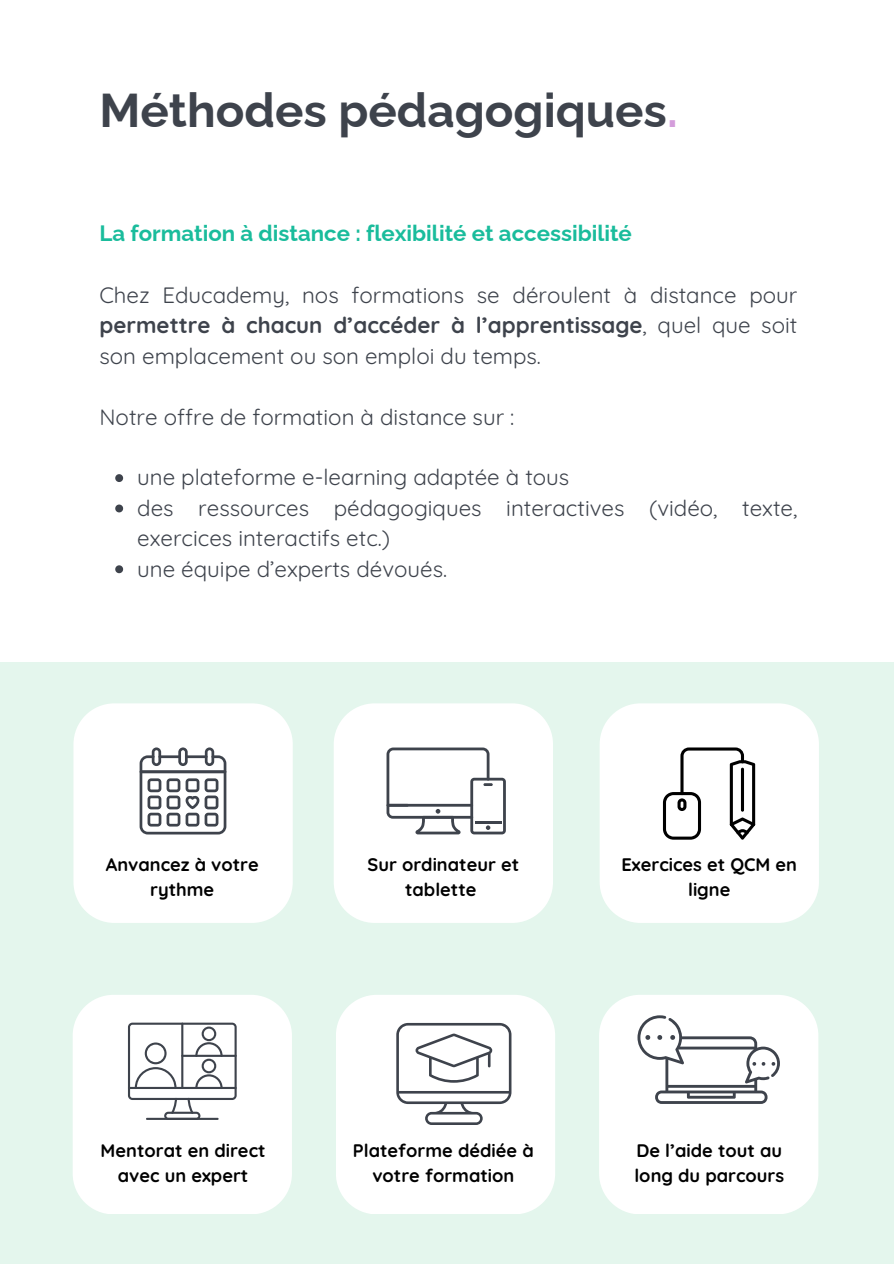
<style>
.page{position:relative;width:894px;height:1264px;background:#fff}
.page>*{position:absolute;margin:0;border:0;box-sizing:border-box;transform-origin:0 0}
.t1{font:700 47.4px "Raleway";color:#3e434c}
.t2{font:22.2px/30.3px "Quicksand";color:#3e434c;text-align:justify}
.t3{font:700 22.2px "Raleway";color:#1abc9c}
.t4{font:700 18.15px/24.9px "Quicksand";color:#000;text-align:center}
.s1{color:#d49ddb}
.s2{font-weight:700}
</style>
<div class="page">
<div style="left:0;top:661px;width:893px;height:602px;background:#e4f6ed"></div>
<div style="left:73px;top:703px;width:220px;height:219px;background:#fff;border-radius:41px"></div>
<div style="left:333px;top:703px;width:220px;height:219px;background:#fff;border-radius:41px"></div>
<div style="left:599px;top:703px;width:219px;height:219px;background:#fff;border-radius:41px"></div>
<div style="left:73px;top:994px;width:219px;height:219px;background:#fff;border-radius:41px"></div>
<div style="left:336px;top:994px;width:219px;height:219px;background:#fff;border-radius:41px"></div>
<div style="left:599px;top:994px;width:219px;height:219px;background:#fff;border-radius:41px"></div>
<svg style="left:386px;top:747px;width:119px;height:87px"></svg>
<svg style="left:637px;top:1015px;width:142px;height:88px"></svg>
<svg style="left:139px;top:747px;width:87px;height:87px"></svg>
<svg style="left:128px;top:1022px;width:108px;height:97px"></svg>
<hr style="left:146px;top:1117px;width:72px;height:2px;background:#3e434c">
<svg style="left:396px;top:1022px;width:115px;height:102px"></svg>
<svg style="left:662px;top:747px;width:93px;height:92px"></svg>
<svg style="left:115px;top:474px;width:8px;height:8px"></svg>
<svg style="left:115px;top:504px;width:8px;height:8px"></svg>
<svg style="left:115px;top:565px;width:8px;height:8px"></svg>
<h1 class="t1" style="left:99px;top:82px;width:579px">Méthodes pédagogiques<span class="s1">.</span></h1>
<p class="t3" style="left:99px;top:220px;width:534px">La formation à distance : flexibilité et accessibilité</p>
<p class="t2" style="left:99px;top:279px;width:699px">Chez Educademy, nos formations se déroulent à distance pour <span class="s2">permettre à chacun d’accéder à l’apprentissage</span>, quel que soit son emplacement ou son emploi du temps.</p>
<p class="t2" style="left:99px;top:401px;width:416px">Notre offre de formation à distance sur :</p>
<p class="t2" style="left:137px;top:462px;width:433px">une plateforme e-learning adaptée à tous</p>
<p class="t2" style="left:137px;top:492px;width:661px">des ressources pédagogiques interactives (vidéo, texte, exercices interactifs etc.)</p>
<p class="t2" style="left:137px;top:553px;width:311px">une équipe d’experts dévoués.</p>
<h2 class="t4" style="left:106px;top:851px;width:154px">Anvancez à votre rythme</h2>
<h3 class="t4" style="left:367px;top:851px;width:153px">Sur ordinateur et tablette</h3>
<h3 class="t4" style="left:621px;top:851px;width:177px">Exercices et QCM en ligne</h3>
<p class="t4" style="left:101px;top:1137px;width:166px">Mentorat en direct avec un expert</p>
<p class="t4" style="left:353px;top:1137px;width:182px">Plateforme dédiée à votre formation</p>
<p class="t4" style="left:634px;top:1137px;width:151px;text-align:left">De l’aide tout au long du parcours</p>
</div>
